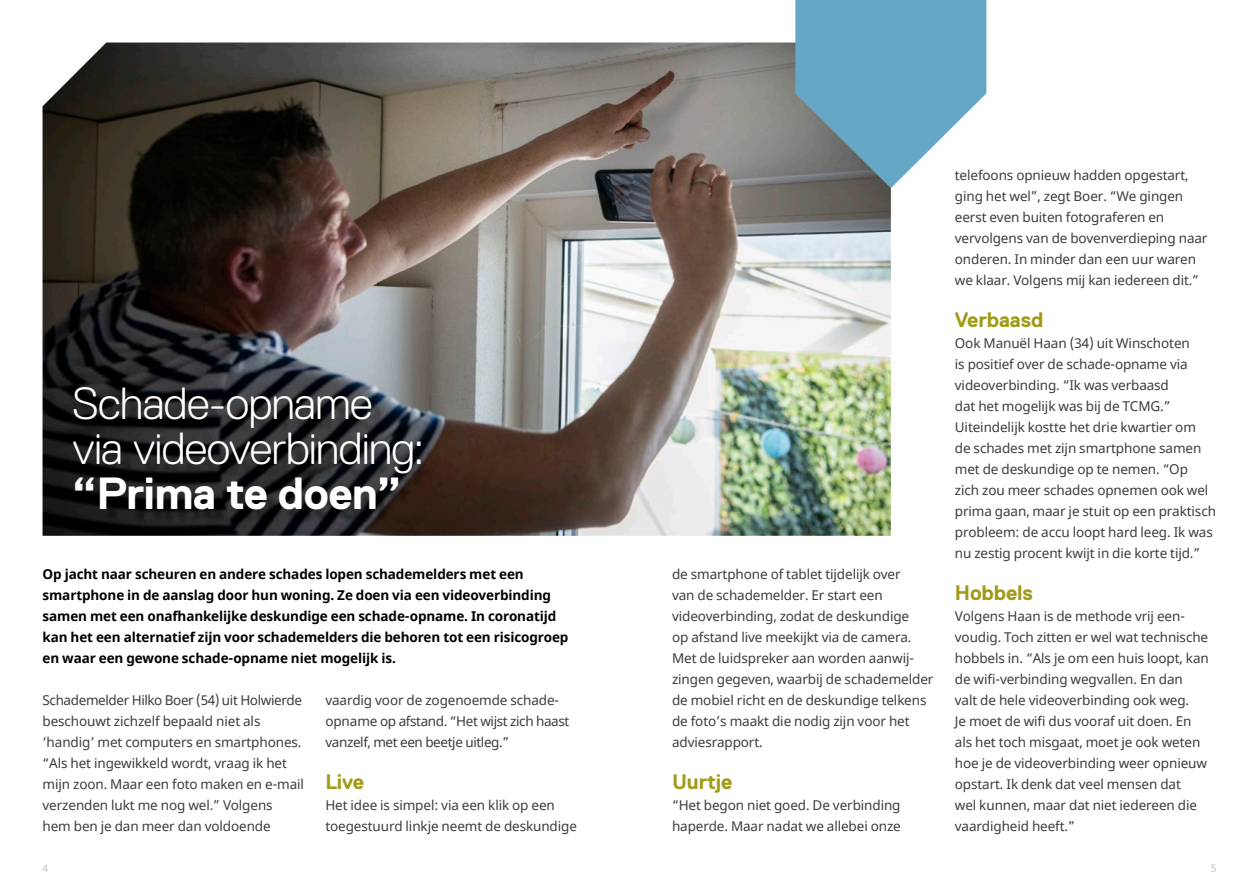
<style>
.page{position:relative;width:1259px;height:893px;background:#fff}
.page>*{position:absolute;margin:0;border:0;box-sizing:border-box;transform-origin:0 0}
.t1{font:300 45px/45px "Replica";letter-spacing:-.015em;color:#fff}
.t2{font:700 45px "Replica";letter-spacing:-.015em;color:#fff}
.t3{font:700 21px "Replica";letter-spacing:-.01em;color:#a09b19}
.t4{font:13.5px/21px "Noto Sans";letter-spacing:-.01em;color:#3c3c3a}
.t5{font:700 13.5px/21px "Noto Sans";letter-spacing:-.01em;color:#000}
.t6{font:13.5px/21px "Noto Sans";letter-spacing:-.03em;color:#3c3c3a}
.t7{font:10.5px "Noto Sans";color:#c5c5c5}
</style>
<div class="page">
<img style="left:43px;top:43px;width:848px;height:493px">
<svg style="left:795px;top:0;width:191px;height:188px;background:#79abc1"></svg>
<div style="left:78px;top:392px;width:356px;height:130px;background:#000;opacity:.4"></div>
<h1 class="t1" style="left:72px;top:381px;width:354px">Schade-opname via videoverbinding:</h1>
<h1 class="t2" style="left:72px;top:469px;width:330px">“Prima te doen”</h1>
<p class="t5" style="left:43px;top:564px;width:527px">Op jacht naar scheuren en andere schades lopen schademelders met een smartphone in de aanslag door hun woning. Ze doen via een videoverbinding samen met een onafhankelijke deskundige een schade-opname. In coronatijd kan het een alternatief zijn voor schademelders die behoren tot een risicogroep en waar een gewone schade-opname niet mogelijk is.</p>
<p class="t4" style="left:43px;top:690px;width:263px">Schademelder Hilko Boer (54) uit Holwierde beschouwt zichzelf bepaald niet als ‘handig’ met computers en smartphones. “Als het ingewikkeld wordt, vraag ik het mijn zoon. Maar een foto maken en e-mail verzenden lukt me nog wel.” Volgens hem ben je dan meer dan voldoende</p>
<p class="t6" style="left:325px;top:690px;width:245px">vaardig voor de zogenoemde schade&shy;opname op afstand. “Het wijst zich haast vanzelf, met een beetje uitleg.”</p>
<h2 class="t3" style="left:325px;top:770px;width:40px">Live</h2>
<p class="t4" style="left:325px;top:795px;width:253px">Het idee is simpel: via een klik op een toegestuurd linkje neemt de deskundige</p>
<p class="t4" style="left:672px;top:564px;width:263px">de smartphone of tablet tijdelijk over<br>van de schademelder. Er start een videoverbinding, zodat de deskundige<br>op afstand live meekijkt via de camera.<br>Met de luidspreker aan worden aanwij&shy;zingen gegeven, waarbij de schademelder de mobiel richt en de deskundige telkens de foto’s maakt die nodig zijn voor het adviesrapport.</p>
<h2 class="t3" style="left:672px;top:770px;width:62px">Uurtje</h2>
<p class="t4" style="left:672px;top:795px;width:230px">“Het begon niet goed. De verbinding haperde. Maar nadat we allebei onze</p>
<p class="t4" style="left:955px;top:165px;width:254px">telefoons opnieuw hadden opgestart, ging het wel”, zegt Boer. “We gingen eerst even buiten fotograferen en vervolgens van de bovenverdieping naar onderen. In minder dan een uur waren we klaar. Volgens mij kan iedereen dit.”</p>
<h2 class="t3" style="left:955px;top:308px;width:90px">Verbaasd</h2>
<p class="t4" style="left:955px;top:333px;width:263px">Ook Manuël Haan (34) uit Winschoten<br>is positief over de schade-opname via videoverbinding. “Ik was verbaasd<br>dat het mogelijk was bij de TCMG.” Uiteindelijk kostte het drie kwartier om<br>de schades met zijn smartphone samen met de deskundige op te nemen. “Op<br>zich zou meer schades opnemen ook wel prima gaan, maar je stuit op een praktisch probleem: de accu loopt hard leeg. Ik was nu zestig procent kwijt in die korte tijd.”</p>
<h2 class="t3" style="left:955px;top:581px;width:80px">Hobbels</h2>
<p class="t4" style="left:955px;top:606px;width:255px">Volgens Haan is de methode vrij een&shy;voudig. Toch zitten er wel wat technische hobbels in. “Als je om een huis loopt, kan de wifi-verbinding wegvallen. En dan<br>valt de hele videoverbinding ook weg.<br>Je moet de wifi dus vooraf uit doen. En als het toch misgaat, moet je ook weten hoe je de videoverbinding weer opnieuw opstart. Ik denk dat veel mensen dat<br>wel kunnen, maar dat niet iedereen die vaardigheid heeft.”</p>
<p class="t7" style="left:43px;top:861px;width:7px">4</p>
<p class="t7" style="left:1210px;top:861px;width:7px">5</p>
</div>
